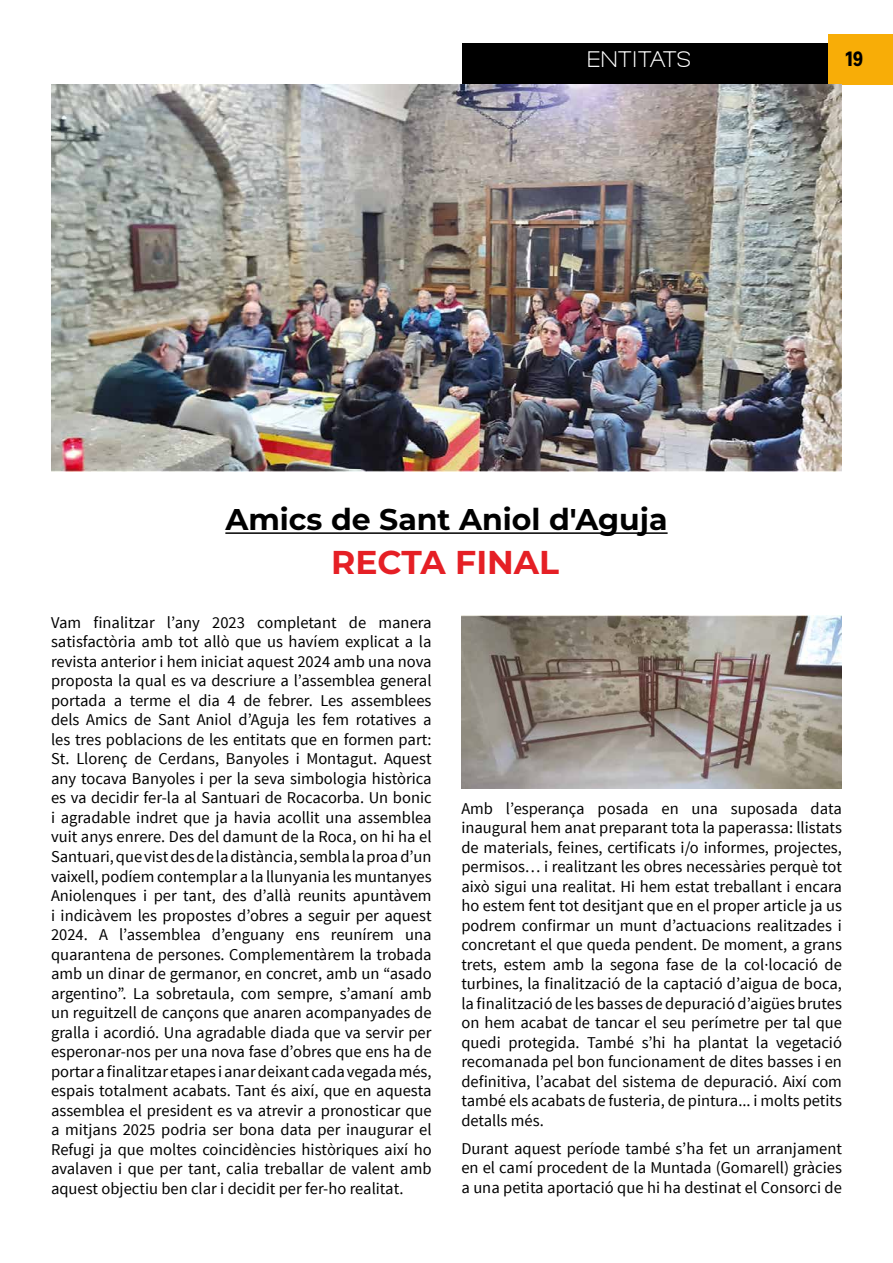
<style>
.page{position:relative;width:893px;height:1263px;background:#fff}
.page>*{position:absolute;margin:0;border:0;box-sizing:border-box;transform-origin:0 0}
.t1{font:700 33px "Montserrat";color:#e51f25}
.t2{font:700 30px "Montserrat";color:#000}
.t3{font:700 21px "Decalotype";color:#000}
.t4{font:200 18px "Lorano";color:#fff}
.t5{font:16.5px/19.5px "Source Sans Pro";color:#000;text-align:justify}
</style>
<div class="page">
<div style="left:462px;top:43px;width:366px;height:44px;background:#000"></div>
<div style="left:828px;top:34px;width:65px;height:50px;background:#f8ad07"></div>
<img style="left:51px;top:84px;width:791px;height:387px">
<hr style="left:225px;top:532px;width:443px;height:2px;background:#000">
<img style="left:461px;top:615px;width:381px;height:174px">
<p class="t4" style="left:587px;top:44px;width:106px">ENTITATS</p>
<p class="t3" style="left:845px;top:44px;width:20px">19</p>
<h2 class="t2" style="left:225px;top:498px;width:444px">Amics de Sant Aniol d'Aguja</h2>
<h1 class="t1" style="left:331px;top:539px;width:229px">RECTA FINAL</h1>
<p class="t5" style="left:51px;top:613px;width:382px">Vam finalitzar l’any 2023 completant de manera satisfactòria amb tot allò que us havíem explicat a la revista anterior i hem iniciat aquest 2024 amb una nova proposta la qual es va descriure a l’assemblea general portada a terme el dia 4 de febrer. Les assemblees dels Amics de Sant Aniol d’Aguja les fem rotatives a les tres poblacions de les entitats que en formen part:<br>St. Llorenç de Cerdans, Banyoles i Montagut. Aquest any tocava Banyoles i per la seva simbologia històrica es va decidir fer-la al Santuari de Rocacorba. Un bonic i agradable indret que ja havia acollit una assemblea vuit anys enrere. Des del damunt de la Roca, on hi ha el Santuari, que vist des de la distància, sembla la proa d’un vaixell, podíem contemplar a la llunyania les muntanyes Aniolenques i per tant, des d’allà reunits apuntàvem i indicàvem les propostes d’obres a seguir per aquest 2024. A l’assemblea d’enguany ens reunírem una quarantena de persones. Complementàrem la trobada amb un dinar de germanor, en concret, amb un “asado argentino”. La sobretaula, com sempre, s’amaní amb un reguitzell de cançons que anaren acompanyades de gralla i acordió. Una agradable diada que va servir per esperonar-nos per una nova fase d’obres que ens ha de portar a finalitzar etapes i anar deixant cada vegada més, espais totalment acabats. Tant és així, que en aquesta assemblea el president es va atrevir a pronosticar que a mitjans 2025 podria ser bona data per inaugurar el Refugi ja que moltes coincidències històriques així ho avalaven i que per tant, calia treballar de valent amb aquest objectiu ben clar i decidit per fer-ho realitat.</p>
<p class="t5" style="left:461px;top:799px;width:382px">Amb l’esperança posada en una suposada data inaugural hem anat preparant tota la paperassa: llistats de materials, feines, certificats i/o informes, projectes, permisos… i realitzant les obres necessàries perquè tot això sigui una realitat. Hi hem estat treballant i encara ho estem fent tot desitjant que en el proper article ja us podrem confirmar un munt d’actuacions realitzades i concretant el que queda pendent. De moment, a grans trets, estem amb la segona fase de la col·locació de turbines, la finalització de la captació d’aigua de boca, la finalització de les basses de depuració d’aigües brutes on hem acabat de tancar el seu perímetre per tal que quedi protegida. També s’hi ha plantat la vegetació recomanada pel bon funcionament de dites basses i en definitiva, l’acabat del sistema de depuració. Així com també els acabats de fusteria, de pintura... i molts petits detalls més.</p>
<p class="t5" style="left:461px;top:1139px;width:382px">Durant aquest període també s’ha fet un arranjament en el camí procedent de la Muntada (Gomarell) gràcies a una petita aportació que hi ha destinat el Consorci de</p>
</div>
